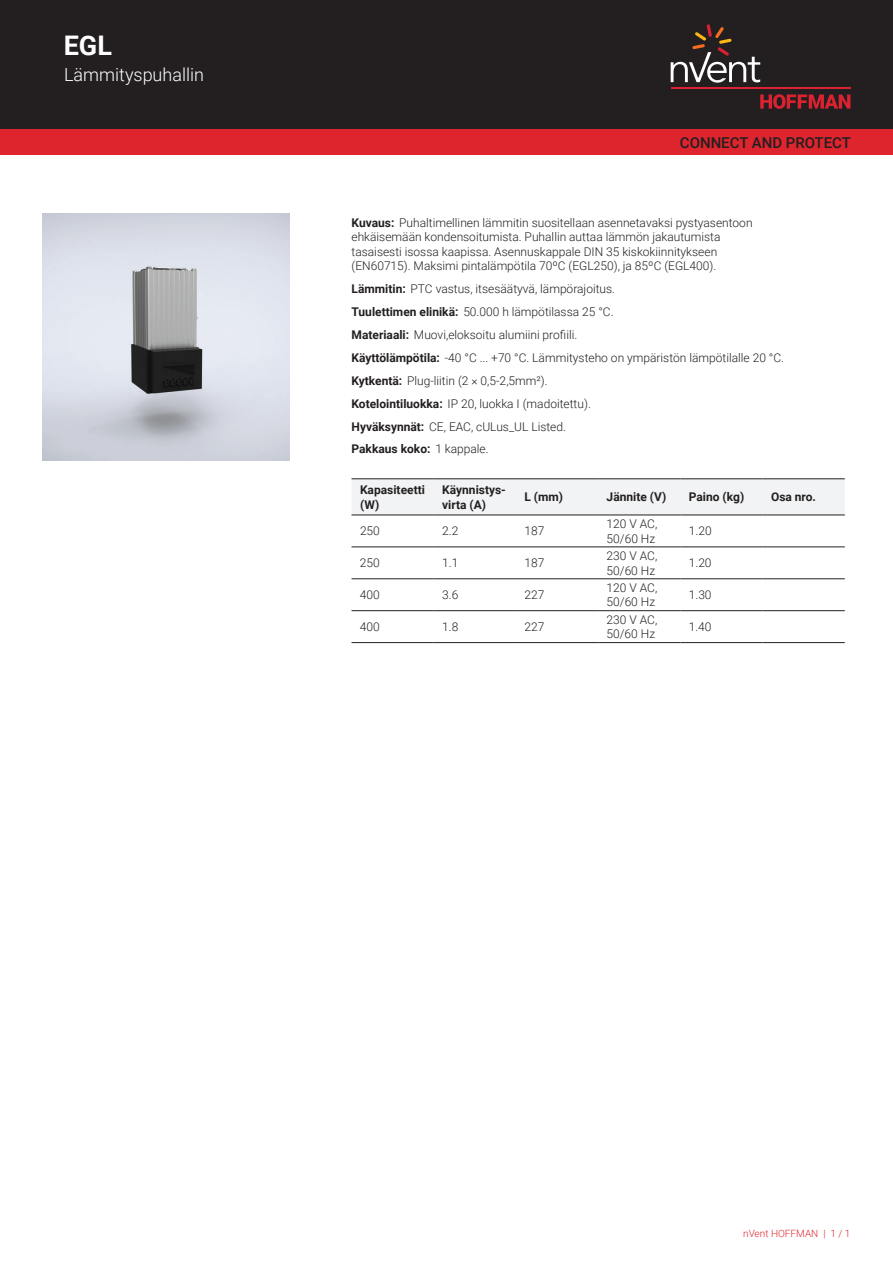
<style>
.page{position:relative;width:893px;height:1263px;background:#fff}
.page>*{position:absolute;margin:0;border:0;box-sizing:border-box;transform-origin:0 0}
.t1{font:700 27px "Roboto";color:#fff}
.t2{font:300 18px "Roboto";color:#fff}
.t3{font:500 15px "Roboto";color:#231f20}
.t4{font:300 12px/14.4px "Roboto";color:#231f20}
.t5{font:700 12px/14.4px "Roboto";color:#231f20}
.t6{font:300 10.05px "Roboto";color:#de252e}
.s1{font-weight:700}
</style>
<div class="page">
<div style="left:0;top:0;width:893px;height:129px;background:#231f20"></div>
<svg style="left:760px;top:94px;width:90px;height:15px"></svg>
<hr style="left:671px;top:88px;width:179px;height:1px;background:#db2230">
<svg style="left:671px;top:24px;width:89px;height:59px"></svg>
<div style="left:0;top:129px;width:893px;height:26px;background:#de252e"></div>
<div style="left:351px;top:479px;width:494px;height:36px;background:#f2f3f4"></div>
<hr style="left:351px;top:478px;width:83px;height:1px;background:#231f20">
<hr style="left:434px;top:478px;width:82px;height:1px;background:#231f20">
<hr style="left:516px;top:478px;width:82px;height:1px;background:#231f20">
<hr style="left:598px;top:478px;width:82px;height:1px;background:#231f20">
<hr style="left:680px;top:478px;width:83px;height:1px;background:#231f20">
<hr style="left:763px;top:478px;width:82px;height:1px;background:#231f20">
<hr style="left:351px;top:547px;width:83px;height:1px;background:#231f20">
<hr style="left:434px;top:547px;width:82px;height:1px;background:#231f20">
<hr style="left:516px;top:547px;width:82px;height:1px;background:#231f20">
<hr style="left:598px;top:547px;width:82px;height:1px;background:#231f20">
<hr style="left:680px;top:547px;width:83px;height:1px;background:#231f20">
<hr style="left:763px;top:547px;width:82px;height:1px;background:#231f20">
<hr style="left:351px;top:578px;width:83px;height:1px;background:#231f20">
<hr style="left:434px;top:578px;width:82px;height:1px;background:#231f20">
<hr style="left:516px;top:578px;width:82px;height:1px;background:#231f20">
<hr style="left:598px;top:578px;width:82px;height:1px;background:#231f20">
<hr style="left:680px;top:578px;width:83px;height:1px;background:#231f20">
<hr style="left:763px;top:578px;width:82px;height:1px;background:#231f20">
<hr style="left:351px;top:610px;width:83px;height:1px;background:#231f20">
<hr style="left:434px;top:610px;width:82px;height:1px;background:#231f20">
<hr style="left:516px;top:610px;width:82px;height:1px;background:#231f20">
<hr style="left:598px;top:610px;width:82px;height:1px;background:#231f20">
<hr style="left:680px;top:610px;width:83px;height:1px;background:#231f20">
<hr style="left:763px;top:610px;width:82px;height:1px;background:#231f20">
<hr style="left:351px;top:642px;width:83px;height:1px;background:#231f20">
<hr style="left:434px;top:642px;width:82px;height:1px;background:#231f20">
<hr style="left:516px;top:642px;width:82px;height:1px;background:#231f20">
<hr style="left:598px;top:642px;width:82px;height:1px;background:#231f20">
<hr style="left:680px;top:642px;width:83px;height:1px;background:#231f20">
<hr style="left:763px;top:642px;width:82px;height:1px;background:#231f20">
<hr style="left:351px;top:515px;width:83px;height:1px;background:#231f20">
<hr style="left:434px;top:515px;width:82px;height:1px;background:#231f20">
<hr style="left:516px;top:515px;width:82px;height:1px;background:#231f20">
<hr style="left:598px;top:515px;width:82px;height:1px;background:#231f20">
<hr style="left:680px;top:515px;width:83px;height:1px;background:#231f20">
<hr style="left:763px;top:515px;width:82px;height:1px;background:#231f20">
<img style="left:43px;top:213px;width:246px;height:247px">
<h1 class="t1" style="left:64px;top:27px;width:50px">EGL</h1>
<h2 class="t2" style="left:64px;top:62px;width:141px">Lämmityspuhallin</h2>
<p class="t3" style="left:680px;top:132px;width:173px">CONNECT AND PROTECT</p>
<p class="t4" style="left:351px;top:215px;width:403px"><span class="s1">Kuvaus:</span> Puhaltimellinen lämmitin suositellaan asennetavaksi pystyasentoon ehkäisemään kondensoitumista. Puhallin auttaa lämmön jakautumista tasaisesti isossa kaapissa. Asennuskappale DIN 35 kiskokiinnitykseen (EN60715). Maksimi pintalämpötila 70ºC (EGL250), ja 85ºC (EGL400).</p>
<p class="t4" style="left:351px;top:277px;width:434px;line-height:23px"><span class="s1">Lämmitin:</span> PTC vastus, itsesäätyvä, lämpörajoitus.<br><span class="s1">Tuulettimen elinikä:</span> 50.000 h lämpötilassa 25 °C.<br><span class="s1">Materiaali:</span> Muovi,eloksoitu alumiini profiili.<br><span class="s1">Käyttölämpötila:</span> -40 °C ... +70 °C. Lämmitysteho on ympäristön lämpötilalle 20 °C.<br><span class="s1">Kytkentä:</span> Plug-liitin (2 × 0,5-2,5mm²).<br><span class="s1">Kotelointiluokka:</span> IP 20, luokka I (madoitettu).<br><span class="s1">Hyväksynnät:</span> CE, EAC, cULus_UL Listed.<br><span class="s1">Pakkaus koko:</span> 1 kappale.</p>
<p class="t5" style="left:360px;top:482px;width:66px">Kapasiteetti (W)</p>
<p class="t5" style="left:442px;top:482px;width:65px">Käynnistys&shy;virta (A)</p>
<p class="t5" style="left:524px;top:489px;width:40px">L (mm)</p>
<p class="t5" style="left:607px;top:489px;width:61px">Jännite (V)</p>
<p class="t5" style="left:689px;top:489px;width:57px">Paino (kg)</p>
<p class="t5" style="left:771px;top:489px;width:47px">Osa nro.</p>
<p class="t4" style="left:360px;top:523px;width:21px">250</p>
<p class="t4" style="left:442px;top:523px;width:18px">2.2</p>
<p class="t4" style="left:524px;top:523px;width:21px">187</p>
<p class="t4" style="left:607px;top:516px;width:52px">120 V AC,<br>50/60 Hz</p>
<p class="t4" style="left:689px;top:523px;width:24px">1.20</p>
<p class="t4" style="left:360px;top:555px;width:21px">250</p>
<p class="t4" style="left:442px;top:555px;width:18px">1.1</p>
<p class="t4" style="left:524px;top:555px;width:21px">187</p>
<p class="t4" style="left:607px;top:548px;width:52px">230 V AC,<br>50/60 Hz</p>
<p class="t4" style="left:689px;top:555px;width:24px">1.20</p>
<p class="t4" style="left:360px;top:587px;width:21px">400</p>
<p class="t4" style="left:442px;top:587px;width:18px">3.6</p>
<p class="t4" style="left:524px;top:587px;width:21px">227</p>
<p class="t4" style="left:607px;top:580px;width:52px">120 V AC,<br>50/60 Hz</p>
<p class="t4" style="left:689px;top:587px;width:24px">1.30</p>
<p class="t4" style="left:360px;top:619px;width:21px">400</p>
<p class="t4" style="left:442px;top:619px;width:18px">1.8</p>
<p class="t4" style="left:524px;top:619px;width:21px">227</p>
<p class="t4" style="left:607px;top:612px;width:52px">230 V AC,<br>50/60 Hz</p>
<p class="t4" style="left:689px;top:619px;width:24px">1.40</p>
<p class="t6" style="left:743px;top:1226px;width:109px">nVent HOFFMAN | 1 / 1</p>
</div>
